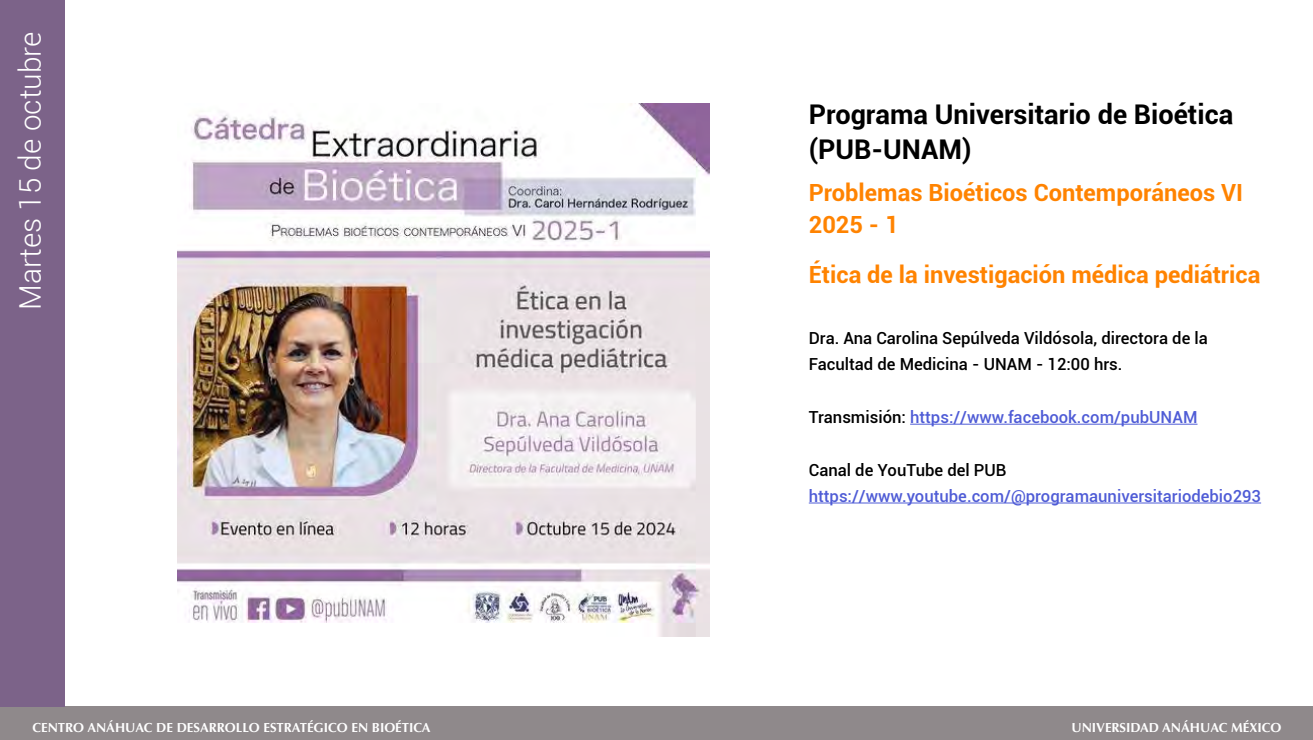
<style>
.page{position:relative;width:1313px;height:740px;background:#fff}
.page>*{position:absolute;margin:0;border:0;box-sizing:border-box;transform-origin:0 0}
.t1{font:300 29.75px "Roboto";color:#fff}
.t2{font:700 27.12px/35px "Roboto";color:#000}
.t3{font:700 23.62px/32.4px "Roboto";color:#ff8300}
.t4{font:500 16.62px/26.2px "Roboto";color:#000}
.t5{font:500 16.62px "Roboto";color:#4f5cd6}
.t6{font:700 13.12px "Optima";color:#fff}
.s1{color:#000}
</style>
<div class="page">
<div style="left:0;top:706px;width:1312px;height:33px;background:#8f898b"></div>
<div style="left:0;top:0;width:65px;height:706px;background:#7c6389"></div>
<img style="left:178px;top:104px;width:531px;height:531px">
<hr style="left:910px;top:423px;width:287px;height:1px;background:#4f5cd6">
<hr style="left:808px;top:502px;width:453px;height:1px;background:#4f5cd6">
<h1 class="t1" style="left:10px;top:310px;width:280px;rotate:-90deg">Martes 15 de octubre</h1>
<h2 class="t2" style="left:808px;top:96px;width:426px">Programa Universitario de Bioética (PUB-UNAM)</h2>
<h3 class="t3" style="left:808px;top:175px;width:436px">Problemas Bioéticos Contemporáneos VI<br>2025 - 1</h3>
<h3 class="t3" style="left:808px;top:257px;width:453px">Ética de la investigación médica pediátrica</h3>
<p class="t4" style="left:808px;top:324px;width:400px">Dra. Ana Carolina Sepúlveda Vildósola, directora de la<br>Facultad de Medicina - UNAM - 12:00 hrs.</p>
<p class="t5" style="left:808px;top:405px;width:390px"><span class="s1">Transmisión:</span> https://www.facebook.com/pubUNAM</p>
<p class="t4" style="left:808px;top:455px;width:199px">Canal de YouTube del PUB</p>
<p class="t5" style="left:808px;top:484px;width:454px">https://www.youtube.com/@programauniversitariodebio293</p>
<p class="t6" style="left:32px;top:719px;width:399px">CENTRO ANÁHUAC DE DESARROLLO ESTRATÉGICO EN BIOÉTICA</p>
<p class="t6" style="left:1071px;top:719px;width:211px">UNIVERSIDAD ANÁHUAC MÉXICO</p>
</div>
